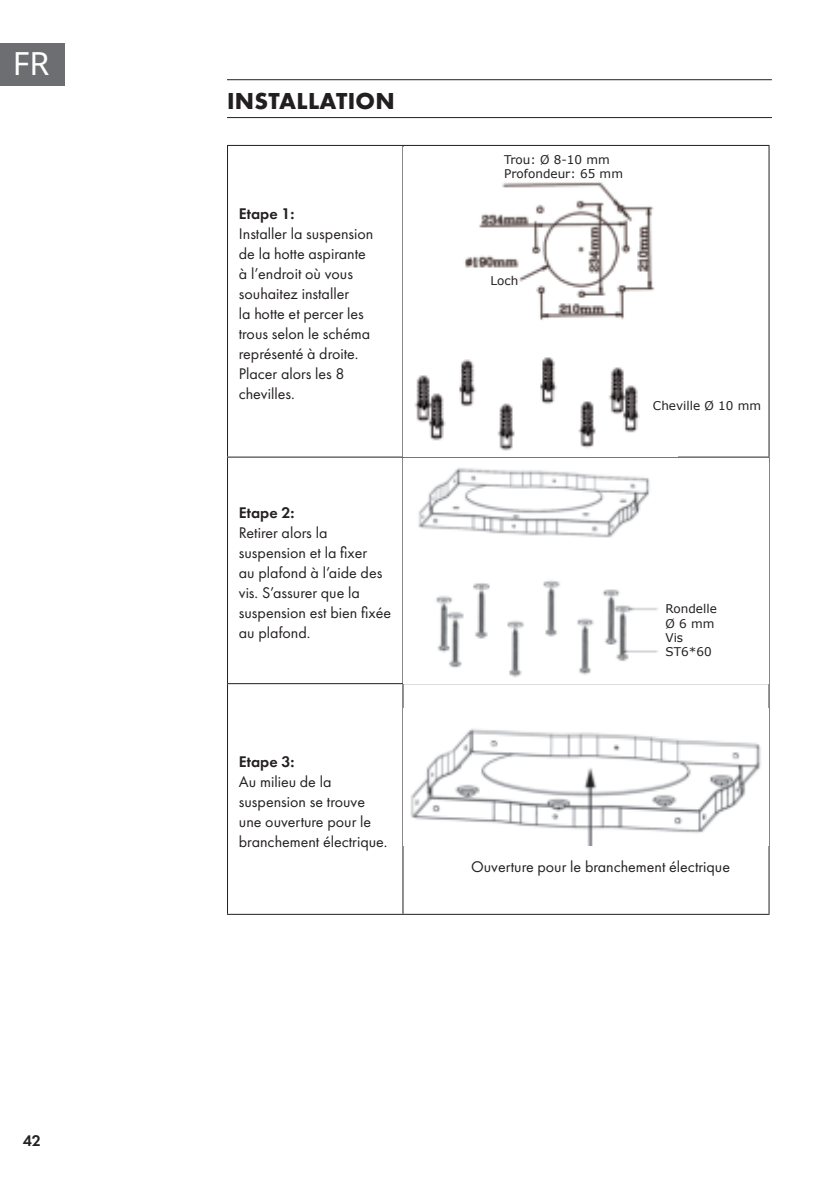
<style>
.page{position:relative;width:840px;height:1191px;background:#fff}
.page>*{position:absolute;margin:0;border:0;box-sizing:border-box;transform-origin:0 0}
.t1{font:32px "Noto Sans";color:#fff}
.t2{font:700 24px "Futura PTW08";letter-spacing:.01em;color:#231f20}
.t3{font:16px/20px "Futura PTW08";color:#231f20}
.t4{font:600 16px "Futura PTW08";color:#231f20}
.t5{font:12px/14.4px "Verdana";color:#231f20}
</style>
<div class="page">
<div style="left:0;top:43px;width:65px;height:42px;background:#6d6e71"></div>
<hr style="left:227px;top:79px;width:544px;height:1px;background:#231f20">
<hr style="left:227px;top:117px;width:544px;height:1px;background:#231f20">
<hr style="left:227px;top:145px;width:176px;height:1px;background:#231f20">
<hr style="left:227px;top:146px;width:1px;height:310px;background:#231f20">
<hr style="left:403px;top:145px;width:366px;height:1px;background:#231f20">
<hr style="left:402px;top:146px;width:1px;height:310px;background:#231f20">
<hr style="left:768px;top:146px;width:1px;height:310px;background:#231f20">
<hr style="left:227px;top:456px;width:176px;height:1px;background:#231f20">
<hr style="left:227px;top:457px;width:1px;height:226px;background:#231f20">
<hr style="left:403px;top:456px;width:366px;height:1px;background:#231f20">
<hr style="left:402px;top:457px;width:1px;height:226px;background:#231f20">
<hr style="left:768px;top:457px;width:1px;height:226px;background:#231f20">
<hr style="left:227px;top:683px;width:176px;height:1px;background:#231f20">
<hr style="left:227px;top:684px;width:1px;height:230px;background:#231f20">
<hr style="left:403px;top:683px;width:366px;height:1px;background:#231f20">
<hr style="left:402px;top:684px;width:1px;height:230px;background:#231f20">
<hr style="left:768px;top:684px;width:1px;height:230px;background:#231f20">
<hr style="left:227px;top:914px;width:176px;height:1px;background:#231f20">
<hr style="left:403px;top:914px;width:366px;height:1px;background:#231f20">
<img style="left:414px;top:182px;width:241px;height:269px">
<img style="left:418px;top:468px;width:240px;height:210px">
<img style="left:410px;top:728px;width:351px;height:117px">
<h1 class="t1" style="left:13px;top:45px;width:38px">FR</h1>
<p class="t4" style="left:23px;top:1133px;width:20px">42</p>
<h2 class="t2" style="left:227px;top:86px;width:169px">INSTALLATION</h2>
<p class="t4" style="left:239px;top:207px;width:57px">Etape 1:</p>
<p class="t3" style="left:239px;top:224px;width:136px">Installer la suspension de la hotte aspirante à l’endroit où vous souhaitez installer<br>la hotte et percer les trous selon le schéma représenté à droite.<br>Placer alors les 8 chevilles.</p>
<p class="t4" style="left:239px;top:506px;width:57px">Etape 2:</p>
<p class="t3" style="left:239px;top:523px;width:154px">Retirer alors la suspension et la fixer<br>au plafond à l’aide des vis. S’assurer que la suspension est bien fixée au plafond.</p>
<p class="t4" style="left:239px;top:754px;width:57px">Etape 3:</p>
<p class="t3" style="left:239px;top:772px;width:150px">Au milieu de la suspension se trouve une ouverture pour le branchement électrique.</p>
<p class="t5" style="left:504px;top:153px;width:120px">Trou: Ø 8-10 mm<br>Profondeur: 65 mm</p>
<p class="t5" style="left:490px;top:274px;width:29px">Loch</p>
<p class="t5" style="left:652px;top:399px;width:109px">Cheville Ø 10 mm</p>
<p class="t5" style="left:665px;top:602px;width:53px">Rondelle<br>Ø 6 mm<br>Vis<br>ST6*60</p>
<p class="t3" style="left:471px;top:856px;width:260px">Ouverture pour le branchement électrique</p>
</div>
